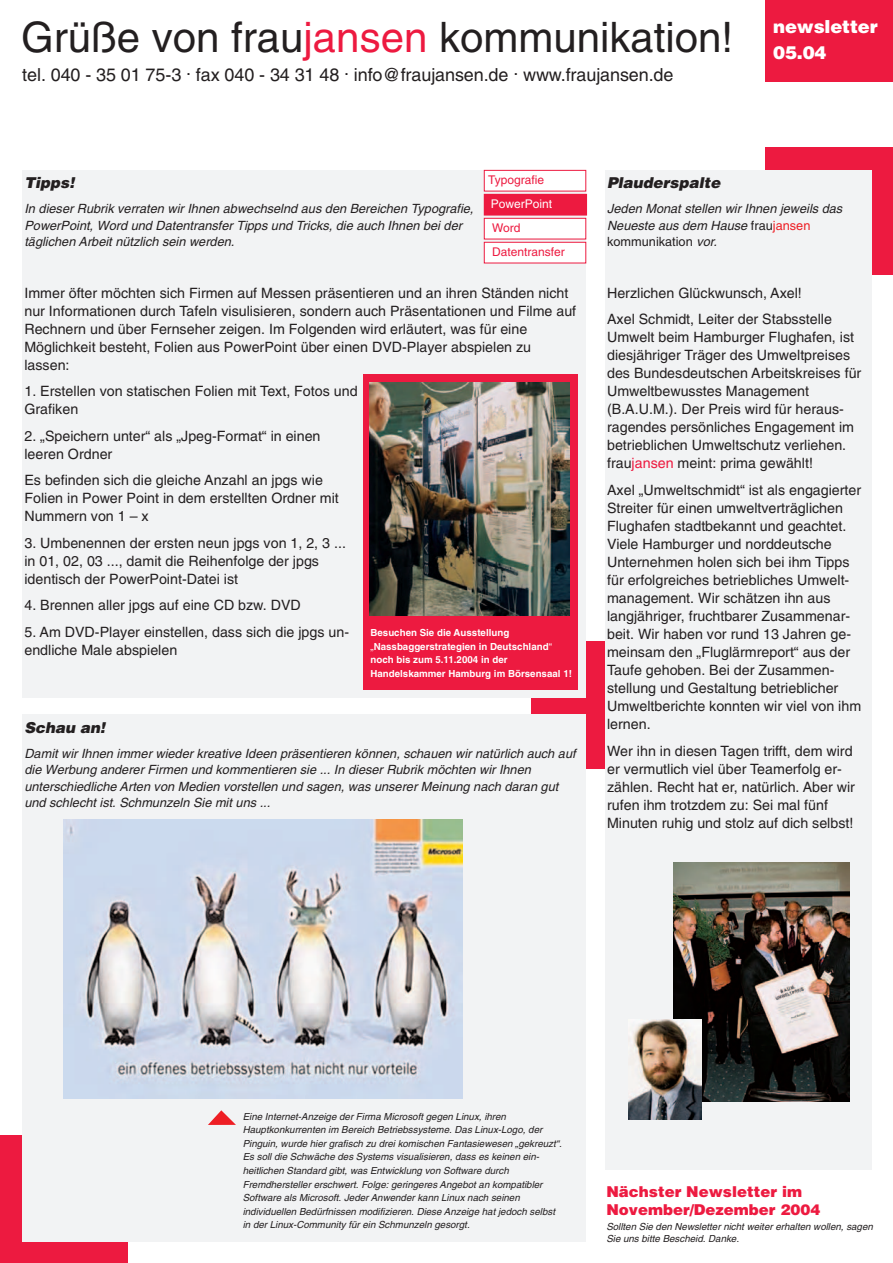
<style>
.page{position:relative;width:893px;height:1263px;background:#fff}
.page>*{position:absolute;margin:0;border:0;box-sizing:border-box;transform-origin:0 0}
.t1{font:42px "Helvetica";color:#231f20}
.t2{font:18px "Helvetica";letter-spacing:-.005em;color:#231f20}
.t3{font:900 18px/25.8px "Helvetica";letter-spacing:-.01em;color:#fff}
.t4{font:900 15px/18px "Helvetica";color:#ed1a40}
.t5{font:italic 900 15px "Helvetica";color:#231f20}
.t6{font:14.25px/18px "Helvetica";color:#231f20}
.t7{font:italic 12.75px/16.5px "Helvetica";color:#231f20}
.t8{font:12px/24px "Helvetica";color:#ed1a40}
.t9{font:12px "Helvetica";color:#fff}
.t10{font:italic 9.75px/13.5px "Helvetica";color:#231f20}
.t11{font:700 9.75px/13.5px "Helvetica";color:#fff}
.s1{color:#ed1a40}
.s2{font-weight:400}
.s3{font-style:normal}
.s4{font-style:normal;color:#ee1e24}
</style>
<div class="page">
<div style="left:0;top:1135px;width:128px;height:128px;background:#ed1a40"></div>
<div style="left:531px;top:641px;width:128px;height:128px;background:#ed1a40"></div>
<div style="left:22px;top:714px;width:564px;height:528px;background:#f2f3f4"></div>
<div style="left:765px;top:147px;width:128px;height:128px;background:#ed1a40"></div>
<div style="left:765px;top:0;width:128px;height:81px;background:#ed1a40"></div>
<div style="left:605px;top:170px;width:267px;height:999px;background:#f2f3f4"></div>
<div style="left:22px;top:170px;width:564px;height:527px;background:#f2f3f4"></div>
<div style="left:484px;top:170px;width:102px;height:21px;background:#fff"></div>
<div style="left:484px;top:170px;width:102px;height:21px;border:1px solid #ed1a40"></div>
<div style="left:484px;top:218px;width:102px;height:21px;background:#fff"></div>
<div style="left:484px;top:218px;width:102px;height:21px;border:1px solid #ed1a40"></div>
<div style="left:484px;top:242px;width:102px;height:21px;background:#fff"></div>
<div style="left:484px;top:242px;width:102px;height:21px;border:1px solid #ed1a40"></div>
<div style="left:484px;top:194px;width:103px;height:21px;background:#ed1a40"></div>
<svg style="left:208px;top:1110px;width:28px;height:15px"></svg>
<img style="left:64px;top:820px;width:398px;height:278px">
<img style="left:673px;top:862px;width:176px;height:239px">
<img style="left:628px;top:1019px;width:73px;height:100px">
<div style="left:363px;top:374px;width:214px;height:316px;background:#ed1a40"></div>
<img style="left:369px;top:383px;width:201px;height:232px">
<h1 class="t1" style="left:21px;top:22px;width:713px">Grüße von frau<span class="s1">jansen</span> kommunikation!</h1>
<p class="t2" style="left:22px;top:68px;width:653px">tel. 040 - 35 01 75-3 . fax 040 - 34 31 48 . info@fraujansen.de . www.fraujansen.de</p>
<p class="t3" style="left:773px;top:14px;width:106px">newsletter<br>05.04</p>
<p class="t8" style="left:488px;top:168px;width:58px">Typografie</p>
<p class="t8" style="left:492px;top:216px;width:74px">Word<br>Datentransfer</p>
<p class="t5" style="left:24px;top:174px;width:51px">Tipps!</p>
<p class="t7" style="left:24px;top:202px;width:451px">In dieser Rubrik verraten wir Ihnen abwechselnd aus den Bereichen Typografie,<br>PowerPoint, Word und Datentransfer Tipps und Tricks, die auch Ihnen bei der täglichen Arbeit nützlich sein werden.</p>
<p class="t6" style="left:24px;top:285px;width:553px">Immer öfter möchten sich Firmen auf Messen präsentieren und an ihren Ständen nicht nur Informationen durch Tafeln visulisieren, sondern auch Präsentationen und Filme auf Rechnern und über Fernseher zeigen. Im Folgenden wird erläutert, was für eine Möglichkeit besteht, Folien aus PowerPoint über einen DVD-Player abspielen zu lassen:</p>
<p class="t6" style="left:24px;top:384px;width:335px">1. Erstellen von statischen Folien mit Text, Fotos und<br>Grafiken</p>
<p class="t6" style="left:24px;top:428px;width:298px">2. „Speichern unter“ als „Jpeg-Format“ in einen leeren Ordner</p>
<p class="t6" style="left:24px;top:473px;width:316px">Es befinden sich die gleiche Anzahl an jpgs wie<br>Folien in Power Point in dem erstellten Ordner mit<br>Nummern von 1 – x</p>
<p class="t6" style="left:24px;top:535px;width:323px">3. Umbenennen der ersten neun jpgs von 1, 2, 3 ... in 01, 02, 03 ..., damit die Reihenfolge der jpgs identisch der PowerPoint-Datei ist</p>
<p class="t6" style="left:24px;top:598px;width:278px">4. Brennen aller jpgs auf eine CD bzw. DVD</p>
<p class="t6" style="left:24px;top:624px;width:326px">5. Am DVD-Player einstellen, dass sich die jpgs un&shy;endliche Male abspielen</p>
<p class="t9" style="left:491px;top:199px;width:63px">PowerPoint</p>
<p class="t11" style="left:370px;top:627px;width:203px">Besuchen Sie die Ausstellung <span class="s2">„</span>Nassbaggerstrategien in Deutschland<span class="s2">“ </span>noch bis zum 5.11.2004 in der Handelskammer Hamburg im Börsensaal 1!</p>
<p class="t5" style="left:24px;top:719px;width:82px">Schau an!</p>
<p class="t7" style="left:24px;top:746px;width:553px">Damit wir Ihnen immer wieder kreative Ideen präsentieren können, schauen wir natürlich auch auf die Werbung anderer Firmen und kommentieren sie ... In dieser Rubrik möchten wir Ihnen unterschiedliche Arten von Medien vorstellen und sagen, was unserer Meinung nach daran gut und schlecht ist. Schmunzeln Sie mit uns ...</p>
<p class="t5" style="left:607px;top:174px;width:115px">Plauderspalte</p>
<p class="t7" style="left:607px;top:202px;width:237px">Jeden Monat stellen wir Ihnen jeweils das<br>Neueste aus dem Hause <span class="s3">frau</span><span class="s4">jansen </span><span class="s3">kommunikation</span> vor.</p>
<p class="t6" style="left:607px;top:281px;width:226px;line-height:26.5px">Herzlichen Glückwunsch, Axel!<br>Axel Schmidt, Leiter der Stabsstelle</p>
<p class="t6" style="left:607px;top:330px;width:256px">Umwelt beim Hamburger Flughafen, ist diesjähriger Träger des Umweltpreises des Bundesdeutschen Arbeitskreises für Umweltbewusstes Management (B.A.U.M.). Der Preis wird für heraus&shy;ragendes persönliches Engagement im betrieblichen Umweltschutz verliehen. frau<span class="s1">jansen</span> meint: prima gewählt!</p>
<p class="t6" style="left:607px;top:482px;width:256px">Axel „Umweltschmidt“ ist als engagierter Streiter für einen umweltverträglichen Flughafen stadtbekannt und geachtet.<br>Viele Hamburger und norddeutsche Unternehmen holen sich bei ihm Tipps für erfolgreiches betriebliches Umwelt&shy;management. Wir schätzen ihn aus langjähriger, fruchtbarer Zusammenar&shy;beit. Wir haben vor rund 13 Jahren ge&shy;meinsam den „Fluglärmreport“ aus der Taufe gehoben. Bei der Zusammen&shy;stellung und Gestaltung betrieblicher Umweltberichte konnten wir viel von ihm lernen.</p>
<p class="t6" style="left:607px;top:743px;width:249px">Wer ihn in diesen Tagen trifft, dem wird er vermutlich viel über Teamerfolg er&shy;zählen. Recht hat er, natürlich. Aber wir rufen ihm trotzdem zu: Sei mal fünf Minuten ruhig und stolz auf dich selbst!</p>
<p class="t10" style="left:243px;top:1111px;width:321px">Eine Internet-Anzeige der Firma Microsoft gegen Linux, ihren Hauptkonkurrenten im Bereich Betriebssysteme. Das Linux-Logo, der Pinguin, wurde hier grafisch zu drei komischen Fantasiewesen „gekreuzt“.<br>Es soll die Schwäche des Systems visualisieren, dass es keinen ein&shy;heitlichen Standard gibt, was Entwicklung von Software durch Fremdhersteller erschwert. Folge: geringeres Angebot an kompatibler Software als Microsoft. Jeder Anwender kann Linux nach seinen individuellen Bedürfnissen modifizieren. Diese Anzeige hat jedoch selbst in der Linux-Community für ein Schmunzeln gesorgt.</p>
<p class="t4" style="left:606px;top:1182px;width:216px">Nächster Newsletter im<br>November/Dezember 2004</p>
<p class="t10" style="left:606px;top:1221px;width:268px;line-height:12px">Sollten Sie den Newsletter nicht weiter erhalten wollen, sagen<br>Sie uns bitte Bescheid. Danke.</p>
</div>
